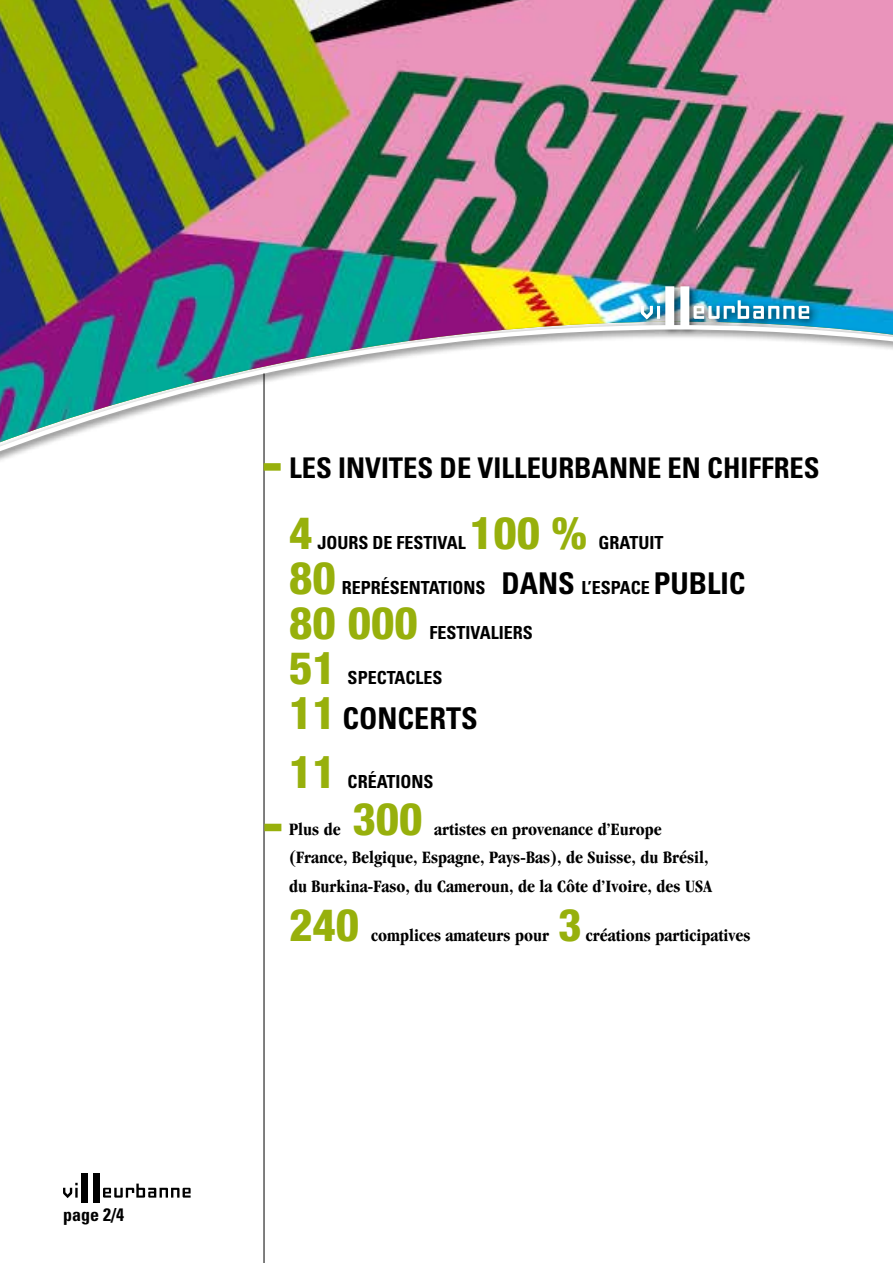
<style>
.page{position:relative;width:893px;height:1263px;background:#fff}
.page>*{position:absolute;margin:0;border:0;box-sizing:border-box;transform-origin:0 0}
.t1{font:800 condensed 45px "Helvetica Neue";color:#97b00c}
.t2{font:700 condensed 30px "Univers";color:#000}
.t3{font:700 condensed 28.5px "Univers";color:#000}
.t4{font:700 condensed 18px/28.5px "Garamond";color:#000}
.t5{font:700 condensed 18px "Univers";color:#000}
.s1{font-size:30px}
.s2{font-family:"Helvetica Neue";font-weight:800;font-size:45px;color:#97b00c}
</style>
<div class="page">
<svg style="left:63px;top:1183px;width:15px;height:15px"></svg>
<svg style="left:103px;top:1183px;width:88px;height:14px"></svg>
<div style="left:82px;top:1173px;width:6px;height:29px;background:#000"></div>
<div style="left:93px;top:1173px;width:7px;height:29px;background:#000"></div>
<img style="left:0;top:0;width:893px;height:281px">
<svg style="left:0;top:286px;width:893px;height:434px"></svg>
<hr style="left:264px;top:373px;width:1px;height:890px;background:#000">
<div style="left:264px;top:463px;width:17px;height:8px;background:#97b00c"></div>
<div style="left:264px;top:824px;width:17px;height:7px;background:#97b00c"></div>
<p class="t5" style="left:63px;top:1203px;width:62px">page 2/4</p>
<h3 class="t3" style="left:289px;top:451px;width:532px">LES INVITES DE VILLEURBANNE EN CHIFFRES</h3>
<h1 class="t1" style="left:470px;top:505px;width:118px">100 %</h1>
<h1 class="t1" style="left:289px;top:505px;width:25px">4</h1>
<p class="t5" style="left:318px;top:532px;width:150px">JOURS DE FESTIVAL</p>
<p class="t5" style="left:599px;top:532px;width:66px">GRATUIT</p>
<h1 class="t1" style="left:289px;top:550px;width:48px">80</h1>
<p class="t5" style="left:342px;top:577px;width:405px">REPRÉSENTATIONS <span class="s1">DANS</span> L’ESPACE <span class="s1">PUBLIC</span></p>
<h1 class="t1" style="left:289px;top:595px;width:130px">80 000</h1>
<p class="t5" style="left:429px;top:622px;width:105px">FESTIVALIERS</p>
<h1 class="t1" style="left:289px;top:640px;width:48px">51</h1>
<p class="t5" style="left:348px;top:667px;width:96px">SPECTACLES</p>
<h2 class="t2" style="left:289px;top:700px;width:190px"><span class="s2">11</span> CONCERTS</h2>
<h1 class="t1" style="left:289px;top:744px;width:48px">11</h1>
<p class="t5" style="left:348px;top:770px;width:87px">CRÉATIONS</p>
<h1 class="t1" style="left:352px;top:791px;width:72px">300</h1>
<p class="t4" style="left:289px;top:815px;width:53px">Plus de</p>
<p class="t4" style="left:289px;top:815px;width:424px;text-indent:145px">artistes en provenance d’Europe (France, Belgique, Espagne, Pays-Bas), de Suisse, du Brésil, du Burkina-Faso, du Cameroun, de la Côte d’Ivoire, des USA</p>
<h1 class="t1" style="left:289px;top:897px;width:72px">240</h1>
<h1 class="t1" style="left:558px;top:897px;width:25px">3</h1>
<p class="t4" style="left:586px;top:921px;width:166px">créations participatives</p>
<p class="t4" style="left:371px;top:921px;width:179px">complices amateurs pour</p>
</div>
